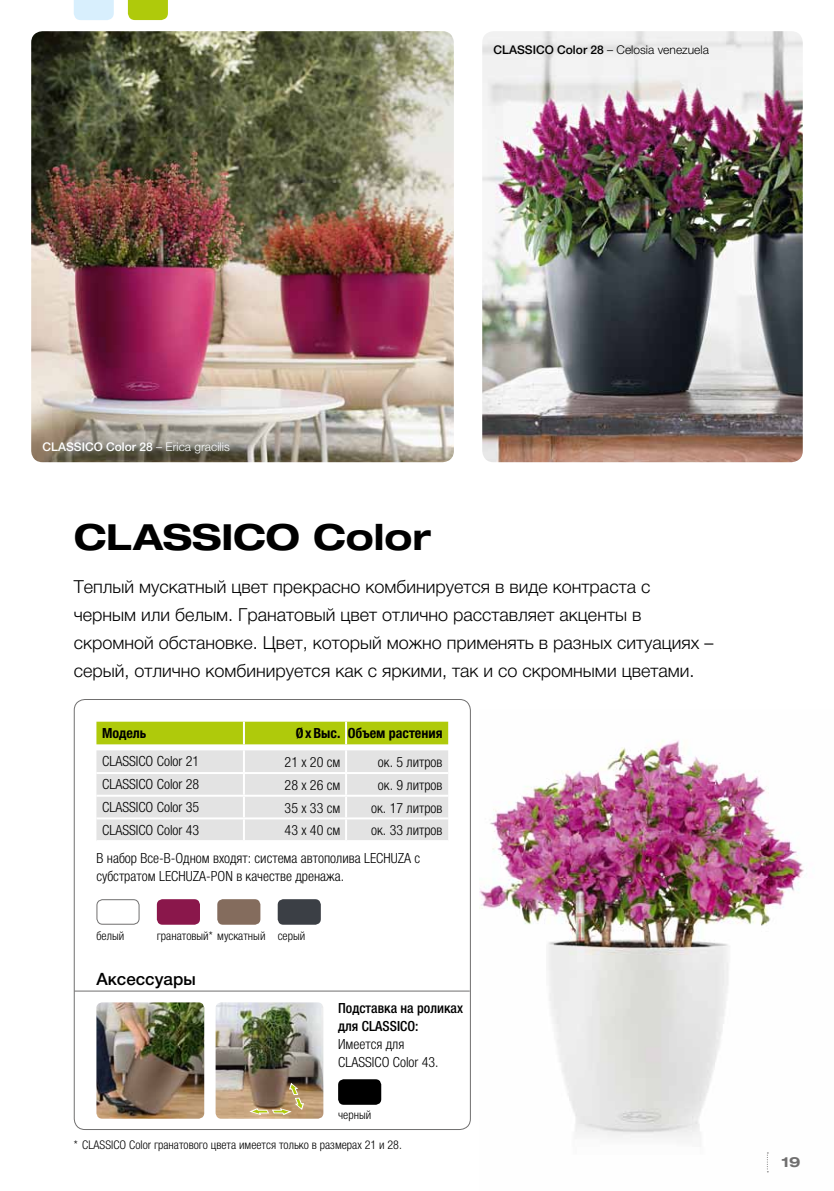
<style>
.page{position:relative;width:834px;height:1191px;background:#fff}
.page>*{position:absolute;margin:0;border:0;box-sizing:border-box;transform-origin:0 0}
.t1{font:700 expanded 36px "Helvetica Neue LT Pro";color:#000}
.t2{font:300 18px/28px "Helvetica Neue LTCYR";color:#000}
.t3{font:500 17px "Helvetica Neue LTCYR";color:#000}
.t4{font:300 condensed 14px/27.2px "Helvetica Neue LTCYR";color:#000}
.t5{font:300 condensed 14px "Helvetica Neue LT Pro";color:#000}
.t6{font:500 condensed 14px/18px "Helvetica Neue LTCYR";color:#000}
.t7{font:700 condensed 14px "Helvetica Neue LTCYR";color:#000}
.t8{font:700 expanded 14px "Helvetica Neue LT Pro";color:#706f6f}
.t9{font:300 condensed 12px "Helvetica Neue LTCYR";color:#000}
.t10{font:300 12px "Helvetica Neue LT Pro";color:#000}
.t11{font:500 12px "Helvetica Neue LT Pro";color:#fff}
.s1{font-weight:500}
.s2{font-weight:300}
.s3{font-family:"Helvetica Neue LT Pro"}
</style>
<div class="page">
<hr style="left:74px;top:990px;width:395px;height:1px;background:#706f6f">
<div style="left:96px;top:721px;width:352px;height:23px;background:#afca0b"></div>
<div style="left:96px;top:750px;width:352px;height:90px;background:#e3e3e3"></div>
<hr style="left:243px;top:721px;width:2px;height:23px;background:#fff">
<hr style="left:345px;top:721px;width:2px;height:23px;background:#fff">
<hr style="left:243px;top:750px;width:2px;height:22px;background:#fff">
<hr style="left:345px;top:750px;width:2px;height:22px;background:#fff">
<hr style="left:96px;top:772px;width:148px;height:2px;background:#fff">
<hr style="left:244px;top:772px;width:102px;height:2px;background:#fff">
<hr style="left:243px;top:774px;width:2px;height:20px;background:#fff">
<hr style="left:346px;top:772px;width:102px;height:2px;background:#fff">
<hr style="left:345px;top:774px;width:2px;height:20px;background:#fff">
<hr style="left:96px;top:794px;width:148px;height:2px;background:#fff">
<hr style="left:244px;top:794px;width:102px;height:2px;background:#fff">
<hr style="left:243px;top:796px;width:2px;height:21px;background:#fff">
<hr style="left:346px;top:794px;width:102px;height:2px;background:#fff">
<hr style="left:345px;top:796px;width:2px;height:21px;background:#fff">
<hr style="left:96px;top:817px;width:148px;height:2px;background:#fff">
<hr style="left:244px;top:817px;width:102px;height:2px;background:#fff">
<hr style="left:243px;top:819px;width:2px;height:21px;background:#fff">
<hr style="left:346px;top:817px;width:102px;height:2px;background:#fff">
<hr style="left:345px;top:819px;width:2px;height:21px;background:#fff">
<div style="left:96px;top:899px;width:43px;height:25px;border:1px solid #706f6f;border-radius:6px"></div>
<div style="left:157px;top:899px;width:43px;height:25px;background:#8a174b;border-radius:6px"></div>
<div style="left:217px;top:899px;width:43px;height:25px;background:#846c5d;border-radius:6px"></div>
<div style="left:278px;top:899px;width:43px;height:25px;background:#3b3f45;border-radius:6px"></div>
<img style="left:479px;top:740px;width:325px;height:433px">
<img style="left:482px;top:31px;width:320px;height:431px">
<img style="left:31px;top:31px;width:423px;height:431px">
<div style="left:338px;top:1079px;width:43px;height:25px;background:#000;border-radius:6px"></div>
<img style="left:96px;top:1002px;width:108px;height:116px">
<img style="left:215px;top:1002px;width:108px;height:116px">
<svg style="left:248px;top:1082px;width:58px;height:33px;background:#a08865"></svg>
<svg style="left:74px;top:0;width:40px;height:20px"></svg>
<svg style="left:128px;top:0;width:40px;height:20px"></svg>
<svg style="left:766px;top:1152px;width:2px;height:20px"></svg>
<p class="t10" style="left:493px;top:42px;width:217px"><span class="s1">CLASSICO Color 28</span> – Celosia venezuela</p>
<p class="t11" style="left:43px;top:439px;width:189px">CLASSICO Color 28 <span class="s2">– Erica gracilis</span></p>
<h1 class="t1" style="left:74px;top:514px;width:359px">CLASSICO Color</h1>
<p class="t2" style="left:74px;top:572px;width:641px">Теплый мускатный цвет прекрасно комбинируется в виде контраста с черным или белым. Гранатовый цвет отлично расставляет акценты в скромной обстановке. Цвет, который можно применять в разных ситуациях – серый, отлично комбинируется как с яркими, так и со скромными цветами.</p>
<p class="t7" style="left:102px;top:725px;width:46px">Модель</p>
<p class="t7" style="left:296px;top:725px;width:148px"><span class="s3">Ø</span> x Выс. Объем растения</p>
<p class="t5" style="left:102px;top:753px;width:99px">CLASSICO Color 21</p>
<p class="t4" style="left:284px;top:748px;width:57px">21 x 20 см</p>
<p class="t4" style="left:378px;top:748px;width:66px">ок. 5 литров</p>
<p class="t5" style="left:102px;top:776px;width:99px">CLASSICO Color 28</p>
<p class="t4" style="left:284px;top:771px;width:57px">28 x 26 см</p>
<p class="t4" style="left:378px;top:771px;width:66px">ок. 9 литров</p>
<p class="t5" style="left:102px;top:799px;width:99px">CLASSICO Color 35</p>
<p class="t4" style="left:284px;top:794px;width:57px">35 x 33 см</p>
<p class="t4" style="left:371px;top:794px;width:73px">ок. 17 литров</p>
<p class="t5" style="left:102px;top:821px;width:99px">CLASSICO Color 43</p>
<p class="t4" style="left:284px;top:817px;width:57px">43 x 40 см</p>
<p class="t4" style="left:96px;top:817px;width:347px;text-indent:275px">ок. 33 литров<br>В набор Все-В-Одном входят: система автополива LECHUZA с</p>
<p class="t4" style="left:96px;top:862px;width:249px">субстратом LECHUZA-PON в качестве дренажа.</p>
<p class="t9" style="left:96px;top:928px;width:29px">белый</p>
<p class="t9" style="left:157px;top:928px;width:150px">гранатовый* мускатный серый</p>
<p class="t3" style="left:96px;top:969px;width:101px">Аксессуары</p>
<p class="t6" style="left:338px;top:999px;width:126px">Подставка на роликах для CLASSICO:</p>
<p class="t4" style="left:338px;top:1035px;width:102px;line-height:18px">Имеется для<br>CLASSICO Color 43.</p>
<p class="t9" style="left:338px;top:1108px;width:35px">черный</p>
<p class="t9" style="left:74px;top:1138px;width:329px">* CLASSICO Color гранатового цвета имеется только в размерах 21 и 28.</p>
<p class="t8" style="left:781px;top:1152px;width:21px">19</p>
</div>
